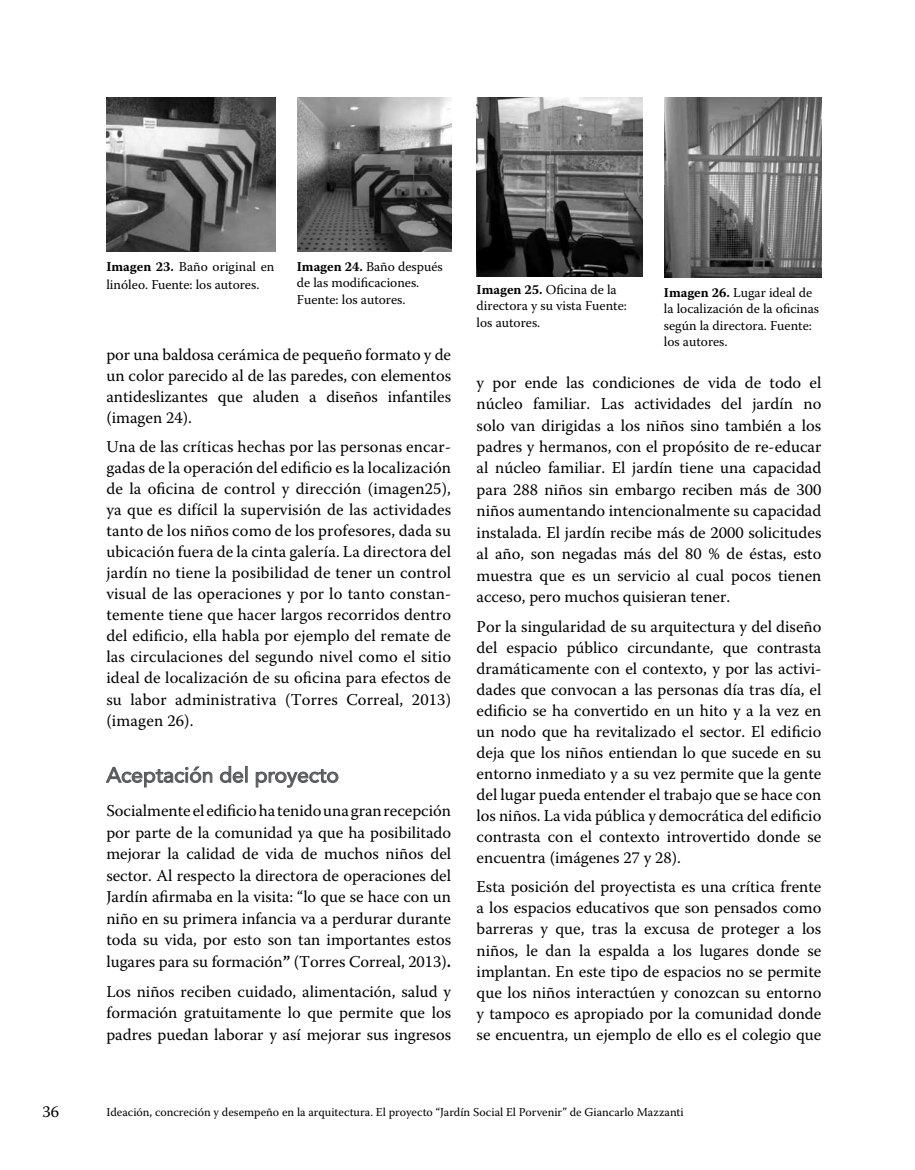
<style>
.page{position:relative;width:915px;height:1170px;background:#fff}
.page>*{position:absolute;margin:0;border:0;box-sizing:border-box;transform-origin:0 0}
.t1{font:21px "Avenir";color:#58595b}
.t2{font:16.5px/21px "Warnock Pro";color:#000;text-align:justify}
.t3{font:13.5px/16.5px "Warnock Pro";color:#000}
.t4{font:12px "Warnock Pro";color:#000}
.s1{font-weight:700}
</style>
<div class="page">
<svg style="left:105px;top:766px;width:108px;height:21px"></svg>
<svg style="left:219px;top:765px;width:28px;height:18px"></svg>
<svg style="left:255px;top:769px;width:84px;height:19px"></svg>
<img style="left:106px;top:98px;width:169px;height:154px">
<img style="left:298px;top:98px;width:153px;height:154px">
<img style="left:476px;top:98px;width:166px;height:178px">
<img style="left:664px;top:98px;width:157px;height:179px">
<p class="t3" style="left:106px;top:258px;width:169px;line-height:18px"><span class="s1">Imagen 23.</span> Baño original en linóleo. Fuente: los autores.</p>
<p class="t3" style="left:297px;top:257px;width:147px"><span class="s1">Imagen 24.</span> Baño después de las modificaciones.<br>Fuente: los autores.</p>
<p class="t2" style="left:106px;top:343px;width:346px">por una baldosa cerámica de pequeño formato y de un color parecido al de las paredes, con elementos antideslizantes que aluden a diseños infantiles (imagen 24).</p>
<p class="t2" style="left:106px;top:436px;width:346px">Una de las críticas hechas por las personas encar&shy;gadas de la operación del edificio es la localización de la oficina de control y dirección (imagen25), ya que es difícil la supervisión de las actividades tanto de los niños como de los profesores, dada su ubicación fuera de la cinta galería. La directora del jardín no tiene la posibilidad de tener un control visual de las operaciones y por lo tanto constan&shy;temente tiene que hacer largos recorridos dentro del edificio, ella habla por ejemplo del remate de las circulaciones del segundo nivel como el sitio ideal de localización de su oficina para efectos de su labor administrativa (Torres Correal, 2013) (imagen 26).</p>
<p class="t1" style="left:106px;top:758px;width:234px">Aceptación del proyecto</p>
<p class="t2" style="left:106px;top:800px;width:346px;line-height:21.5px">Socialmente el edificio ha tenido una gran recepción por parte de la comunidad ya que ha posibilitado mejorar la calidad de vida de muchos niños del sector. Al respecto la directora de operaciones del Jardín afirmaba en la visita: “lo que se hace con un niño en su primera infancia va a perdurar durante toda su vida, por esto son tan importantes estos lugares para su formación<span class="s1">”</span> (Torres Correal, 2013)<span class="s1">.</span></p>
<p class="t2" style="left:106px;top:980px;width:346px;line-height:21.5px">Los niños reciben cuidado, alimentación, salud y formación gratuitamente lo que permite que los padres puedan laborar y así mejorar sus ingresos</p>
<p class="t3" style="left:476px;top:281px;width:152px"><span class="s1">Imagen 25.</span> Oficina de la directora y su vista Fuente: los autores.</p>
<p class="t3" style="left:663px;top:284px;width:157px"><span class="s1">Imagen 26.</span> Lugar ideal de la localización de la oficinas según la directora. Fuente: los autores.</p>
<p class="t2" style="left:476px;top:371px;width:346px;line-height:21.5px">y por ende las condiciones de vida de todo el núcleo familiar. Las actividades del jardín no solo van dirigidas a los niños sino también a los padres y hermanos, con el propósito de re-educar al núcleo familiar. El jardín tiene una capacidad para 288 niños sin embargo reciben más de 300 niños aumentando intencionalmente su capacidad instalada. El jardín recibe más de 2000 solicitudes al año, son negadas más del 80 % de éstas, esto muestra que es un servicio al cual pocos tienen acceso, pero muchos quisieran tener.</p>
<p class="t2" style="left:476px;top:615px;width:346px">Por la singularidad de su arquitectura y del diseño del espacio público circundante, que contrasta dramáticamente con el contexto, y por las activi&shy;dades que convocan a las personas día tras día, el edificio se ha convertido en un hito y a la vez en un nodo que ha revitalizado el sector. El edificio deja que los niños entiendan lo que sucede en su entorno inmediato y a su vez permite que la gente del lugar pueda entender el trabajo que se hace con los niños. La vida pública y democrática del edificio contrasta con el contexto introvertido donde se encuentra (imágenes 27 y 28).</p>
<p class="t2" style="left:476px;top:876px;width:346px">Esta posición del proyectista es una crítica frente a los espacios educativos que son pensados como barreras y que, tras la excusa de proteger a los niños, le dan la espalda a los lugares donde se implantan. En este tipo de espacios no se permite que los niños interactúen y conozcan su entorno y tampoco es apropiado por la comunidad donde se encuentra, un ejemplo de ello es el colegio que</p>
<p class="t2" style="left:43px;top:1100px;width:18px">36</p>
<p class="t4" style="left:106px;top:1104px;width:578px">Ideación, concreción y desempeño en la arquitectura. El proyecto “Jardín Social El Porvenir” de Giancarlo Mazzanti</p>
</div>
